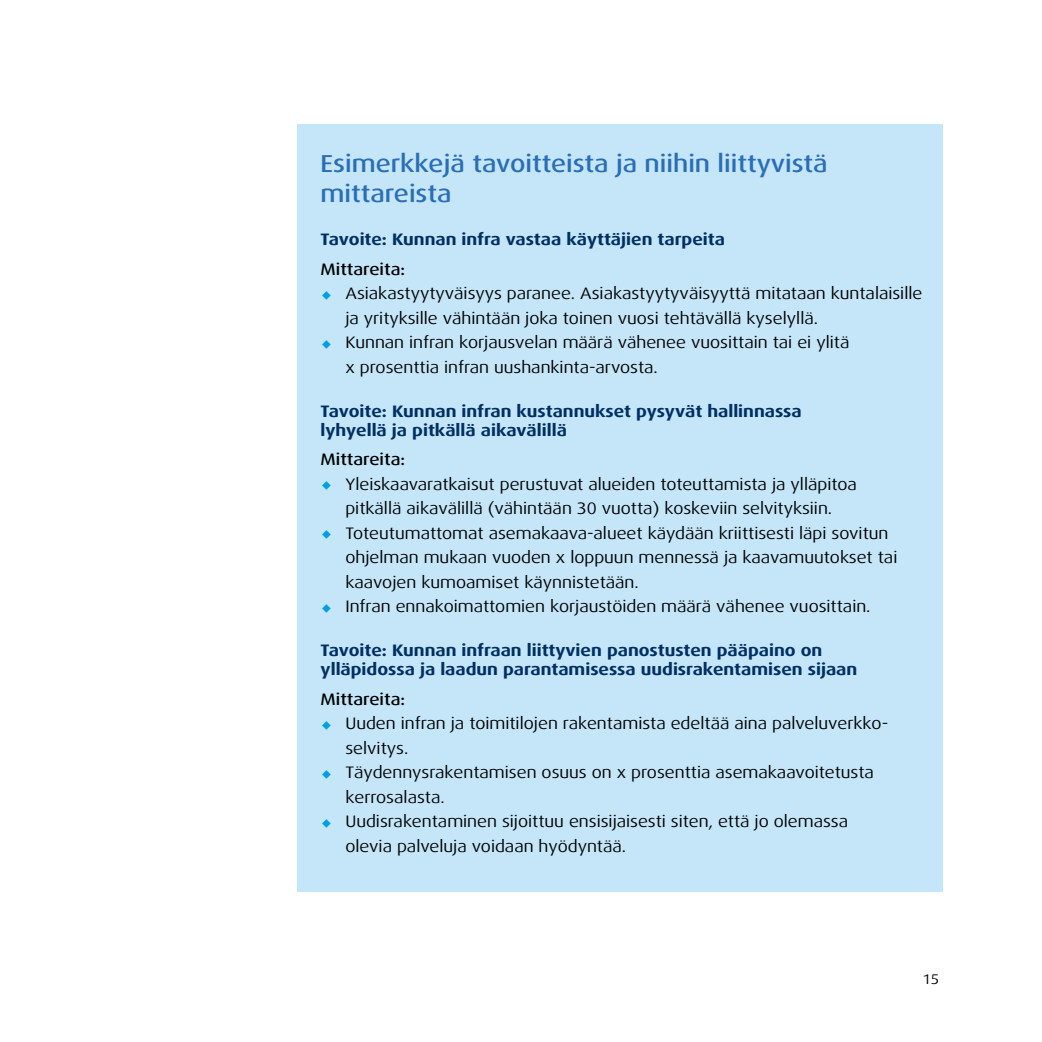
<style>
.page{position:relative;width:1042px;height:1042px;background:#fff}
.page>*{position:absolute;margin:0;border:0;box-sizing:border-box;transform-origin:0 0}
.t1{font:500 24.5px/29.4px "Dax Wide";color:#296eb6}
.t2{font:16.62px/24.5px "Dax Wide";color:#000}
.t3{font:700 16.62px/19.2px "Dax Wide";color:#002f63}
.t4{font:500 16.62px "Dax Wide";color:#000}
.t5{font:14px "Dax Wide";color:#000}
</style>
<div class="page">
<div style="left:298px;top:124px;width:645px;height:767px;background:#c5e6f9"></div>
<h1 class="t1" style="left:321px;top:149px;width:508px">Esimerkkejä tavoitteista ja niihin liittyvistä mittareista</h1>
<p class="t3" style="left:321px;top:230px;width:406px">Tavoite: Kunnan infra vastaa käyttäjien tarpeita</p>
<p class="t4" style="left:321px;top:259px;width:86px">Mittareita:</p>
<p class="t2" style="left:345px;top:281px;width:578px">Asiakastyytyväisyys paranee. Asiakastyytyväisyyttä mitataan kuntalaisille ja yrityksille vähintään joka toinen vuosi tehtävällä kyselyllä.<br>Kunnan infran korjausvelan määrä vähenee vuosittain tai ei ylitä<br>x prosenttia infran uushankinta-arvosta.</p>
<p class="t3" style="left:321px;top:401px;width:483px">Tavoite: Kunnan infran kustannukset pysyvät hallinnassa lyhyellä ja pitkällä aikavälillä</p>
<p class="t4" style="left:321px;top:450px;width:86px">Mittareita:</p>
<p class="t2" style="left:345px;top:472px;width:553px">Yleiskaavaratkaisut perustuvat alueiden toteuttamista ja ylläpitoa pitkällä aikavälillä (vähintään 30 vuotta) koskeviin selvityksiin.<br>Toteutumattomat asemakaava-alueet käydään kriittisesti läpi sovitun ohjelman mukaan vuoden x loppuun mennessä ja kaavamuutokset tai kaavojen kumoamiset käynnistetään.<br>Infran ennakoimattomien korjaustöiden määrä vähenee vuosittain.</p>
<p class="t3" style="left:321px;top:641px;width:538px">Tavoite: Kunnan infraan liittyvien panostusten pääpaino on ylläpidossa ja laadun parantamisessa uudisrakentamisen sijaan</p>
<p class="t4" style="left:321px;top:689px;width:86px">Mittareita:</p>
<p class="t2" style="left:345px;top:711px;width:544px">Uuden infran ja toimitilojen rakentamista edeltää aina palveluverkko&shy;selvitys.<br>Täydennysrakentamisen osuus on x prosenttia asemakaavoitetusta kerrosalasta.<br>Uudisrakentaminen sijoittuu ensisijaisesti siten, että jo olemassa olevia palveluja voidaan hyödyntää.</p>
<p class="t5" style="left:922px;top:971px;width:18px">15</p>
</div>
